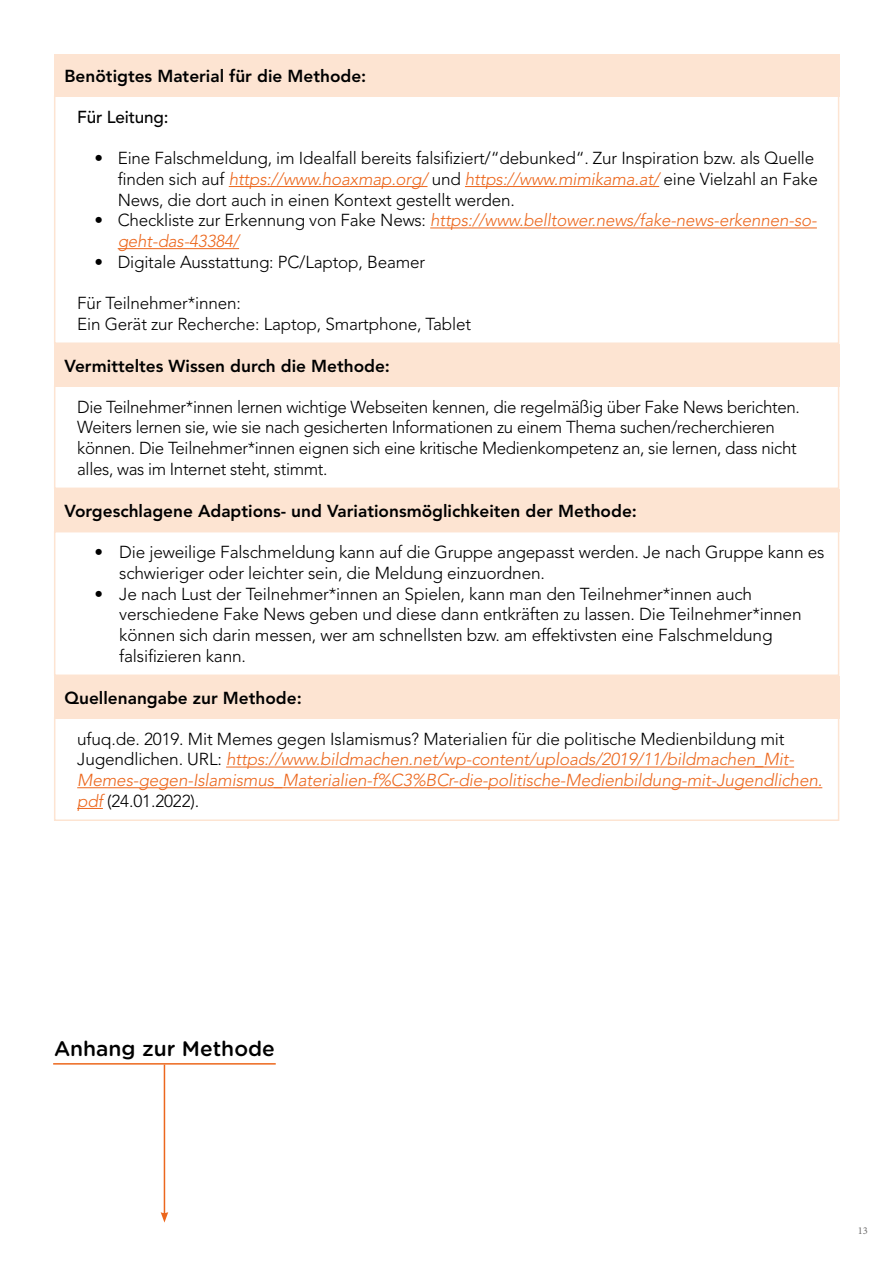
<style>
.page{position:relative;width:893px;height:1263px;background:#fff}
.page>*{position:absolute;margin:0;border:0;box-sizing:border-box;transform-origin:0 0}
.t1{font:500 21px "Gotham Rounded";color:#000}
.t2{font:300 17.25px/20.7px "Avenir LT Pro";letter-spacing:-.01em;color:#000}
.t3{font:italic 300 17.25px/20.7px "Avenir LT Pro";letter-spacing:-.01em;color:#ec671d}
.t4{font:800 17.25px "Avenir LT Pro";color:#000}
.t5{font:500 17.25px "Avenir LT Pro";letter-spacing:-.01em;color:#000}
.t6{font:10.5px "Minion Pro";color:#706f6f}
.s1{font-style:italic;color:#ec671d}
.s2{font-style:normal;color:#000}
</style>
<div class="page">
<div style="left:54px;top:344px;width:785px;height:42px;background:#fde4d2"></div>
<div style="left:54px;top:385px;width:785px;height:104px;border:2px solid #fde4d2"></div>
<div style="left:54px;top:489px;width:785px;height:43px;background:#fde4d2"></div>
<div style="left:54px;top:531px;width:785px;height:145px;border:2px solid #fde4d2"></div>
<div style="left:54px;top:676px;width:785px;height:42px;background:#fde4d2"></div>
<hr style="left:226px;top:767px;width:568px;height:1px;background:#ec671d">
<hr style="left:77px;top:787px;width:745px;height:1px;background:#ec671d">
<svg style="left:77px;top:808px;width:26px;height:1px"></svg>
<div style="left:54px;top:717px;width:785px;height:104px;border:2px solid #fde4d2"></div>
<div style="left:54px;top:54px;width:785px;height:43px;background:#fde4d2"></div>
<hr style="left:229px;top:186px;width:198px;height:1px;background:#ec671d">
<hr style="left:465px;top:186px;width:194px;height:1px;background:#ec671d">
<hr style="left:430px;top:227px;width:387px;height:1px;background:#ec671d">
<hr style="left:118px;top:248px;width:121px;height:1px;background:#ec671d">
<div style="left:54px;top:95px;width:785px;height:249px;border:2px solid #fde4d2"></div>
<hr style="left:53px;top:1063px;width:223px;height:1px;background:#ec671d">
<hr style="left:164px;top:1064px;width:1px;height:150px;background:#ec671d">
<svg style="left:161px;top:1212px;width:7px;height:10px"></svg>
<p class="t4" style="left:64px;top:66px;width:303px">Benötigtes Material für die Methode:</p>
<p class="t5" style="left:77px;top:106px;width:93px">Für Leitung:</p>
<p class="t2" style="left:118px;top:148px;width:702px;text-indent:-23px">• Eine Falschmeldung, im Idealfall bereits falsifiziert/“debunked“. Zur Inspiration bzw. als Quelle finden sich auf <span class="s1">https://www.hoaxmap.org/</span> und <span class="s1">https://www.mimikama.at/</span> eine Vielzahl an Fake<br>News, die dort auch in einen Kontext gestellt werden.</p>
<p class="t3" style="left:118px;top:210px;width:701px;text-indent:-23px"><span class="s2">• Checkliste zur Erkennung von Fake News:</span> https://www.belltower.news/fake-news-erkennen-so&shy;geht-das-43384/</p>
<p class="t2" style="left:94px;top:251px;width:332px">• Digitale Ausstattung: PC/Laptop, Beamer</p>
<p class="t2" style="left:77px;top:293px;width:395px">Für Teilnehmer*innen:<br>Ein Gerät zur Recherche: Laptop, Smartphone, Tablet</p>
<p class="t4" style="left:64px;top:356px;width:327px">Vermitteltes Wissen durch die Methode:</p>
<p class="t2" style="left:77px;top:396px;width:724px">Die Teilnehmer*innen lernen wichtige Webseiten kennen, die regelmäßig über Fake News berichten.<br>Weiters lernen sie, wie sie nach gesicherten Informationen zu einem Thema suchen/recherchieren können. Die Teilnehmer*innen eignen sich eine kritische Medienkompetenz an, sie lernen, dass nicht alles, was im Internet steht, stimmt.</p>
<p class="t4" style="left:64px;top:501px;width:574px">Vorgeschlagene Adaptions- und Variationsmöglichkeiten der Methode:</p>
<p class="t2" style="left:119px;top:542px;width:707px;text-indent:-25px">• Die jeweilige Falschmeldung kann auf die Gruppe angepasst werden. Je nach Gruppe kann es schwieriger oder leichter sein, die Meldung einzuordnen.</p>
<p class="t2" style="left:119px;top:583px;width:684px;text-indent:-25px">• Je nach Lust der Teilnehmer*innen an Spielen, kann man den Teilnehmer*innen auch verschiedene Fake News geben und diese dann entkräften zu lassen. Die Teilnehmer*innen können sich darin messen, wer am schnellsten bzw. am effektivsten eine Falschmeldung falsifizieren kann.</p>
<p class="t4" style="left:64px;top:688px;width:239px">Quellenangabe zur Methode:</p>
<p class="t3" style="left:77px;top:728px;width:747px"><span class="s2">ufuq.de. 2019. Mit Memes gegen Islamismus? Materialien für die politische Medienbildung mit Jugendlichen. URL:</span> https://www.bildmachen.net/wp-content/uploads/2019/11/bildmachen_Mit-Memes-gegen-Islamismus_Materialien-f%C3%BCr-die-politische-Medienbildung-mit-Jugendlichen. pdf <span class="s2">(24.01.2022).</span></p>
<p class="t1" style="left:54px;top:1033px;width:222px">Anhang zur Methode</p>
<p class="t6" style="left:858px;top:1223px;width:12px">13</p>
</div>
